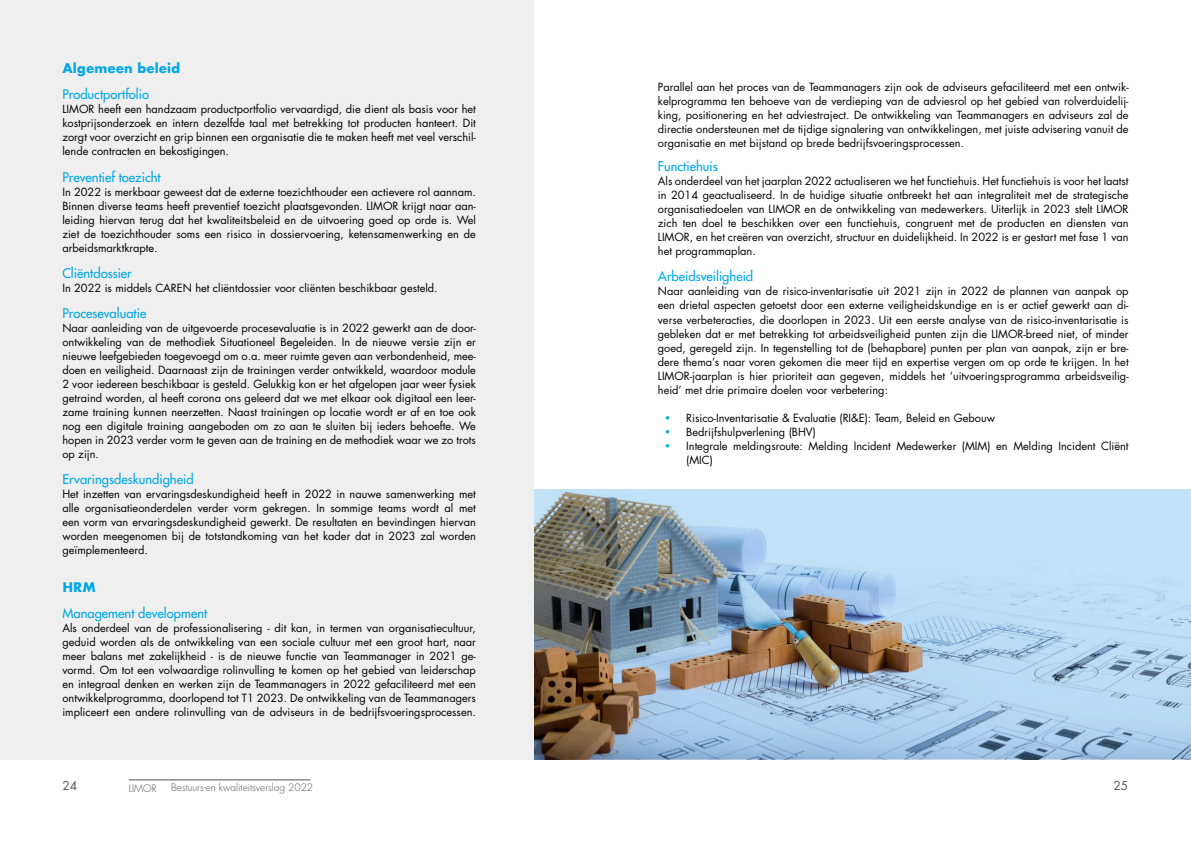
<style>
.page{position:relative;width:1191px;height:842px;background:#fff}
.page>*{position:absolute;margin:0;border:0;box-sizing:border-box;transform-origin:0 0}
.t1{font:500 13px "Futura Std";color:#00a8e3}
.t2{font:700 13px "Futura";color:#00a8e3}
.t3{font:12px "Futura Std";color:#535355}
.t4{font:11px/14px "Futura Std";color:#000;text-align:justify}
.t5{font:300 10px "Futura Std";color:#535355}
.s1{font-family:"Futura";font-weight:500;color:#00a8e3}
</style>
<div class="page">
<img style="left:533px;top:489px;width:658px;height:270px">
<div style="left:0;top:0;width:533px;height:759px;background:#f0eff0"></div>
<hr style="left:129px;top:780px;width:181px;height:1px;background:#535355">
<p class="t2" style="left:62px;top:59px;width:119px">Algemeen beleid</p>
<p class="t1" style="left:62px;top:86px;width:88px">Productportfolio</p>
<p class="t4" style="left:62px;top:102px;width:415px">LIMOR heeft een handzaam productportfolio vervaardigd, die dient als basis voor het kostprijsonderzoek en intern dezelfde taal met betrekking tot producten hanteert. Dit zorgt voor overzicht en grip binnen een organisatie die te maken heeft met veel verschil&shy;lende contracten en bekostigingen.</p>
<p class="t1" style="left:62px;top:169px;width:100px">Preventief toezicht</p>
<p class="t4" style="left:62px;top:185px;width:415px">In 2022 is merkbaar geweest dat de externe toezichthouder een actievere rol aannam.<br>Binnen diverse teams heeft preventief toezicht plaatsgevonden. LIMOR krijgt naar aan&shy;leiding hiervan terug dat het kwaliteitsbeleid en de uitvoering goed op orde is. Wel ziet de toezichthouder soms een risico in dossiervoering, ketensamenwerking en de arbeidsmarktkrapte.</p>
<p class="t1" style="left:62px;top:265px;width:71px">Cliëntdossier</p>
<p class="t4" style="left:62px;top:281px;width:377px">In 2022 is middels CAREN het cliëntdossier voor cliënten beschikbaar gesteld.</p>
<p class="t1" style="left:62px;top:305px;width:85px">Procesevaluatie</p>
<p class="t4" style="left:62px;top:321px;width:415px">Naar aanleiding van de uitgevoerde procesevaluatie is in 2022 gewerkt aan de door&shy;ontwikkeling van de methodiek Situationeel Begeleiden. In de nieuwe versie zijn er nieuwe leefgebieden toegevoegd om o.a. meer ruimte geven aan verbondenheid, mee&shy;doen en veiligheid. Daarnaast zijn de trainingen verder ontwikkeld, waardoor module 2 voor iedereen beschikbaar is gesteld. Gelukkig kon er het afgelopen jaar weer fysiek getraind worden, al heeft corona ons geleerd dat we met elkaar ook digitaal een leer&shy;zame training kunnen neerzetten. Naast trainingen op locatie wordt er af en toe ook nog een digitale training aangeboden om zo aan te sluiten bij ieders behoefte. We hopen in 2023 verder vorm te geven aan de training en de methodiek waar we zo trots op zijn.</p>
<p class="t1" style="left:62px;top:471px;width:133px">Ervaringsdeskundigheid</p>
<p class="t4" style="left:62px;top:487px;width:415px">Het inzetten van ervaringsdeskundigheid heeft in 2022 in nauwe samenwerking met alle organisatieonderdelen verder vorm gekregen. In sommige teams wordt al met een vorm van ervaringsdeskundigheid gewerkt. De resultaten en bevindingen hiervan worden meegenomen bij de totstandkoming van het kader dat in 2023 zal worden geïmplementeerd.</p>
<p class="t2" style="left:62px;top:578px;width:35px">HRM</p>
<p class="t1" style="left:62px;top:605px;width:146px">Management development</p>
<p class="t4" style="left:62px;top:621px;width:415px">Als onderdeel van de professionalisering - dit kan, in termen van organisatiecultuur, geduid worden als de ontwikkeling van een sociale cultuur met een groot hart, naar meer balans met zakelijkheid - is de nieuwe functie van Teammanager in 2021 ge&shy;vormd. Om tot een volwaardige rolinvulling te komen op het gebied van leiderschap en integraal denken en werken zijn de Teammanagers in 2022 gefaciliteerd met een ontwikkelprogramma, doorlopend tot T1 2023. De ontwikkeling van de Teammanagers impliceert een andere rolinvulling van de adviseurs in de bedrijfsvoeringsprocessen.</p>
<p class="t4" style="left:658px;top:80px;width:472px">Parallel aan het proces van de Teammanagers zijn ook de adviseurs gefaciliteerd met een ontwik&shy;kelprogramma ten behoeve van de verdieping van de adviesrol op het gebied van rolverduidelij&shy;king, positionering en het adviestraject. De ontwikkeling van Teammanagers en adviseurs zal de directie ondersteunen met de tijdige signalering van ontwikkelingen, met juiste advisering vanuit de organisatie en met bijstand op brede bedrijfsvoeringsprocessen.</p>
<p class="t1" style="left:658px;top:158px;width:61px">Functiehuis</p>
<p class="t4" style="left:658px;top:174px;width:472px">Als onderdeel van het jaarplan 2022 actualiseren we het functiehuis. Het functiehuis is voor het laatst in 2014 geactualiseerd. In de huidige situatie ontbreekt het aan integraliteit met de strategische organisatiedoelen van LIMOR en de ontwikkeling van medewerkers. Uiterlijk in 2023 stelt LIMOR zich ten doel te beschikken over een functiehuis, congruent met de producten en diensten van LIMOR, en het creëren van overzicht, structuur en duidelijkheid. In 2022 is er gestart met fase 1 van het programmaplan.</p>
<p class="t1" style="left:658px;top:269px;width:97px">Arbeidsveiligheid</p>
<p class="t4" style="left:658px;top:285px;width:472px">Naar aanleiding van de risico-inventarisatie uit 2021 zijn in 2022 de plannen van aanpak op een drietal aspecten getoetst door een externe veiligheidskundige en is er actief gewerkt aan di&shy;verse verbeteracties, die doorlopen in 2023. Uit een eerste analyse van de risico-inventarisatie is gebleken dat er met betrekking tot arbeidsveiligheid punten zijn die LIMOR-breed niet, of minder goed, geregeld zijn. In tegenstelling tot de (behapbare) punten per plan van aanpak, zijn er bre&shy;dere thema’s naar voren gekomen die meer tijd en expertise vergen om op orde te krijgen. In het LIMOR-jaarplan is hier prioriteit aan gegeven, middels het ‘uitvoeringsprogramma arbeidsveilig&shy;heid’ met drie primaire doelen voor verbetering:</p>
<p class="t4" style="left:663px;top:411px;width:333px"><span class="s1">•</span> Risico-Inventarisatie &amp; Evaluatie (RI&amp;E): Team, Beleid en Gebouw</p>
<p class="t4" style="left:663px;top:425px;width:154px"><span class="s1">•</span> Bedrijfshulpverlening (BHV)</p>
<p class="t4" style="left:686px;top:439px;width:444px;text-indent:-23px"><span class="s1">•</span> Integrale meldingsroute: Melding Incident Medewerker (MIM) en Melding Incident Cliënt (MIC)</p>
<p class="t3" style="left:62px;top:777px;width:16px">24</p>
<p class="t5" style="left:129px;top:782px;width:29px">LIMOR</p>
<p class="t5" style="left:171px;top:782px;width:143px">Bestuurs-en kwaliteitsverslag 2022</p>
<p class="t3" style="left:1113px;top:777px;width:16px">25</p>
</div>
